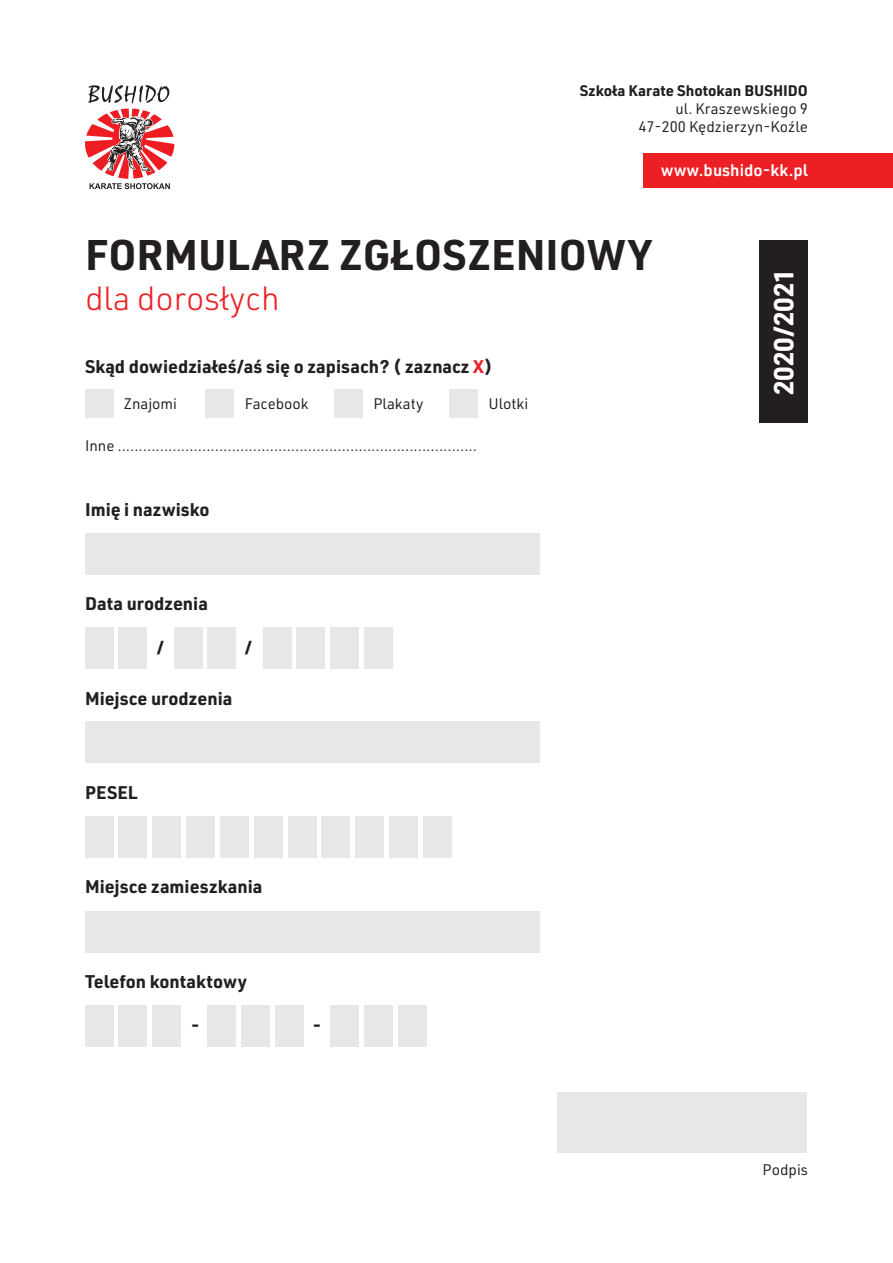
<style>
.page{position:relative;width:893px;height:1263px;background:#fff}
.page>*{position:absolute;margin:0;border:0;box-sizing:border-box;transform-origin:0 0}
.t1{font:700 42px "URWDIN";color:#231f20}
.t2{font:300 33px "URWDIN";color:#ec1f25}
.t3{font:700 27px "URWDIN";color:#fff}
.t4{font:700 18px "URWDIN";color:#231f20}
.t5{font:600 16.5px "URWDIN";color:#fff}
.t6{font:15px/18px "URWDIN";color:#231f20;text-align:right}
.t7{font:700 15px "URWDIN";color:#231f20}
.s1{color:#ec1f25}
</style>
<div class="page">
<svg style="left:85px;top:85px;width:89px;height:104px"></svg>
<div style="left:643px;top:153px;width:250px;height:35px;background:#ec1f25"></div>
<div style="left:760px;top:240px;width:48px;height:182px;background:#231f20"></div>
<div style="left:86px;top:533px;width:454px;height:41px;background:#e6e7e9"></div>
<div style="left:86px;top:722px;width:454px;height:41px;background:#e6e7e9"></div>
<div style="left:85px;top:816px;width:28px;height:41px;background:#e6e7e9"></div>
<div style="left:119px;top:816px;width:28px;height:41px;background:#e6e7e9"></div>
<div style="left:153px;top:816px;width:28px;height:41px;background:#e6e7e9"></div>
<div style="left:187px;top:816px;width:28px;height:41px;background:#e6e7e9"></div>
<div style="left:220px;top:816px;width:29px;height:41px;background:#e6e7e9"></div>
<div style="left:254px;top:816px;width:28px;height:41px;background:#e6e7e9"></div>
<div style="left:288px;top:816px;width:28px;height:41px;background:#e6e7e9"></div>
<div style="left:322px;top:816px;width:28px;height:41px;background:#e6e7e9"></div>
<div style="left:356px;top:816px;width:28px;height:41px;background:#e6e7e9"></div>
<div style="left:390px;top:816px;width:28px;height:41px;background:#e6e7e9"></div>
<div style="left:423px;top:816px;width:29px;height:41px;background:#e6e7e9"></div>
<div style="left:86px;top:911px;width:454px;height:41px;background:#e6e7e9"></div>
<div style="left:85px;top:1005px;width:28px;height:41px;background:#e6e7e9"></div>
<div style="left:119px;top:1005px;width:28px;height:41px;background:#e6e7e9"></div>
<div style="left:153px;top:1005px;width:28px;height:41px;background:#e6e7e9"></div>
<div style="left:208px;top:1005px;width:28px;height:41px;background:#e6e7e9"></div>
<div style="left:242px;top:1005px;width:28px;height:41px;background:#e6e7e9"></div>
<div style="left:275px;top:1005px;width:29px;height:41px;background:#e6e7e9"></div>
<div style="left:331px;top:1005px;width:28px;height:41px;background:#e6e7e9"></div>
<div style="left:364px;top:1005px;width:29px;height:41px;background:#e6e7e9"></div>
<div style="left:398px;top:1005px;width:28px;height:41px;background:#e6e7e9"></div>
<div style="left:85px;top:627px;width:28px;height:41px;background:#e6e7e9"></div>
<div style="left:119px;top:627px;width:28px;height:41px;background:#e6e7e9"></div>
<div style="left:174px;top:627px;width:28px;height:41px;background:#e6e7e9"></div>
<div style="left:208px;top:627px;width:28px;height:41px;background:#e6e7e9"></div>
<div style="left:263px;top:627px;width:28px;height:41px;background:#e6e7e9"></div>
<div style="left:297px;top:627px;width:28px;height:41px;background:#e6e7e9"></div>
<div style="left:331px;top:627px;width:28px;height:41px;background:#e6e7e9"></div>
<div style="left:364px;top:627px;width:29px;height:41px;background:#e6e7e9"></div>
<div style="left:558px;top:1092px;width:249px;height:61px;background:#e6e7e9"></div>
<div style="left:85px;top:390px;width:28px;height:28px;background:#e6e7e9"></div>
<div style="left:206px;top:390px;width:28px;height:28px;background:#e6e7e9"></div>
<div style="left:334px;top:390px;width:29px;height:28px;background:#e6e7e9"></div>
<div style="left:450px;top:390px;width:28px;height:28px;background:#e6e7e9"></div>
<p class="t7" style="left:580px;top:80px;width:229px">Szkoła Karate Shotokan BUSHIDO</p>
<p class="t6" style="left:638px;top:99px;width:171px">ul. Kraszewskiego 9<br>47-200 Kędzierzyn-Koźle</p>
<p class="t5" style="left:661px;top:159px;width:149px">www.bushido-kk.pl</p>
<h1 class="t1" style="left:85px;top:226px;width:568px">FORMULARZ ZGŁOSZENIOWY</h1>
<h2 class="t2" style="left:85px;top:277px;width:196px">dla dorosłych</h2>
<p class="t4" style="left:85px;top:354px;width:409px">Skąd dowiedziałeś/aś się o zapisach? ( zaznacz <span class="s1">X</span>)</p>
<p class="t6" style="left:124px;top:394px;width:55px">Znajomi</p>
<p class="t6" style="left:245px;top:394px;width:65px">Facebook</p>
<p class="t6" style="left:373px;top:394px;width:52px">Plakaty</p>
<p class="t6" style="left:488px;top:394px;width:41px">Ulotki</p>
<p class="t6" style="left:85px;top:436px;width:394px">Inne .....................................................................................</p>
<p class="t4" style="left:85px;top:497px;width:126px">Imię i nazwisko</p>
<h3 class="t3" style="left:765px;top:395px;width:129px;rotate:-90deg">2020/2021</h3>
<p class="t4" style="left:85px;top:592px;width:125px">Data urodzenia</p>
<p class="t4" style="left:157px;top:636px;width:9px">/</p>
<p class="t4" style="left:245px;top:636px;width:9px">/</p>
<p class="t4" style="left:85px;top:686px;width:149px">Miejsce urodzenia</p>
<p class="t4" style="left:85px;top:780px;width:54px">PESEL</p>
<p class="t4" style="left:85px;top:875px;width:179px">Miejsce zamieszkania</p>
<p class="t4" style="left:85px;top:969px;width:163px">Telefon kontaktowy</p>
<p class="t4" style="left:191px;top:1013px;width:10px">-</p>
<p class="t4" style="left:313px;top:1013px;width:10px">-</p>
<p class="t6" style="left:762px;top:1160px;width:47px">Podpis</p>
</div>
